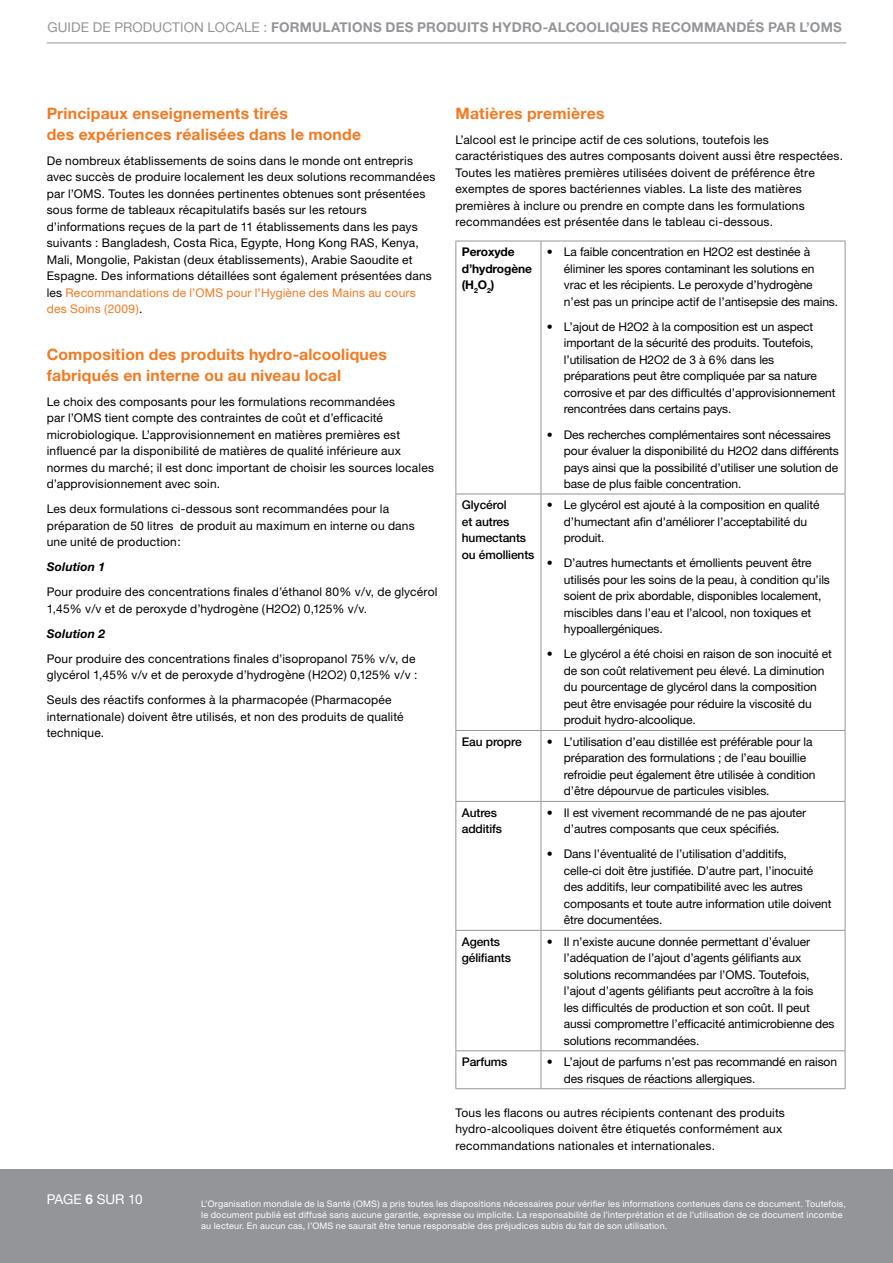
<style>
.page{position:relative;width:893px;height:1263px;background:#fff}
.page>*{position:absolute;margin:0;border:0;box-sizing:border-box;transform-origin:0 0}
.t1{font:700 15.75px/21px "Helvetica Neue";letter-spacing:.015em;color:#f47920}
.t2{font:700 13.5px "Helvetica Neue";letter-spacing:.015em;color:#939598}
.t3{font:13.5px "Helvetica Neue";color:#fff}
.t4{font:12px/16.5px "Helvetica Neue";letter-spacing:-.01em;color:#000}
.t5{font:12px/16.5px "Helvetica Neue";letter-spacing:.015em;color:#000}
.t6{font:12px/16.5px "Helvetica Neue";letter-spacing:.01em;color:#000}
.t7{font:500 12px/16.5px "Helvetica Neue";letter-spacing:-.01em;color:#000}
.t8{font:700 12px/16.5px "Helvetica Neue";letter-spacing:-.01em;color:#000}
.t9{font:italic 700 12px "Helvetica Neue";letter-spacing:.015em;color:#000}
.t10{font:9px/11.2px "Helvetica Neue";letter-spacing:.02em;color:#fff}
.s1{font-weight:400}
.s2{color:#f47920}
.s3{font-weight:700}
</style>
<div class="page">
<hr style="left:47px;top:43px;width:799px;height:1px;background:#939598">
<div style="left:0;top:1169px;width:893px;height:94px;background:#939598"></div>
<hr style="left:455px;top:241px;width:86px;height:1px;background:#939598">
<hr style="left:455px;top:241px;width:1px;height:253px;background:#939598">
<hr style="left:541px;top:241px;width:304px;height:1px;background:#939598">
<hr style="left:541px;top:241px;width:1px;height:253px;background:#939598">
<hr style="left:845px;top:241px;width:1px;height:253px;background:#939598">
<hr style="left:455px;top:494px;width:86px;height:1px;background:#939598">
<hr style="left:455px;top:494px;width:1px;height:236px;background:#939598">
<hr style="left:541px;top:494px;width:304px;height:1px;background:#939598">
<hr style="left:541px;top:494px;width:1px;height:236px;background:#939598">
<hr style="left:845px;top:494px;width:1px;height:236px;background:#939598">
<hr style="left:455px;top:730px;width:86px;height:1px;background:#939598">
<hr style="left:455px;top:731px;width:1px;height:70px;background:#939598">
<hr style="left:541px;top:730px;width:304px;height:1px;background:#939598">
<hr style="left:541px;top:731px;width:1px;height:70px;background:#939598">
<hr style="left:845px;top:731px;width:1px;height:70px;background:#939598">
<hr style="left:455px;top:801px;width:86px;height:1px;background:#939598">
<hr style="left:455px;top:802px;width:1px;height:128px;background:#939598">
<hr style="left:541px;top:801px;width:304px;height:1px;background:#939598">
<hr style="left:541px;top:802px;width:1px;height:128px;background:#939598">
<hr style="left:845px;top:802px;width:1px;height:128px;background:#939598">
<hr style="left:455px;top:930px;width:86px;height:1px;background:#939598">
<hr style="left:455px;top:931px;width:1px;height:119px;background:#939598">
<hr style="left:541px;top:930px;width:304px;height:1px;background:#939598">
<hr style="left:541px;top:931px;width:1px;height:119px;background:#939598">
<hr style="left:845px;top:931px;width:1px;height:119px;background:#939598">
<hr style="left:455px;top:1050px;width:86px;height:1px;background:#939598">
<hr style="left:455px;top:1051px;width:1px;height:37px;background:#939598">
<hr style="left:541px;top:1050px;width:304px;height:1px;background:#939598">
<hr style="left:541px;top:1051px;width:1px;height:37px;background:#939598">
<hr style="left:845px;top:1051px;width:1px;height:37px;background:#939598">
<hr style="left:455px;top:1088px;width:86px;height:1px;background:#939598">
<hr style="left:541px;top:1088px;width:304px;height:1px;background:#939598">
<p class="t2" style="left:47px;top:19px;width:796px"><span class="s1">GUIDE DE PRODUCTION LOCALE :</span> FORMULATIONS DES PRODUITS HYDRO-ALCOOLIQUES RECOMMANDÉS PAR L’OMS</p>
<h1 class="t1" style="left:47px;top:102px;width:316px">Principaux enseignements tirés<br>des expériences réalisées dans le monde</h1>
<p class="t5" style="left:47px;top:152px;width:390px">De nombreux établissements de soins dans le monde ont entrepris avec succès de produire localement les deux solutions recommandées par l’OMS. Toutes les données pertinentes obtenues sont présentées sous forme de tableaux récapitulatifs basés sur les retours d’informations reçues de la part de 11 établissements dans les pays suivants : Bangladesh, Costa Rica, Egypte, Hong Kong RAS, Kenya, Mali, Mongolie, Pakistan (deux établissements), Arabie Saoudite et Espagne. Des informations détaillées sont également présentées dans les <span class="s2">Recommandations de l’OMS pour l’Hygiène des Mains au cours des Soins (2009)</span>.</p>
<h1 class="t1" style="left:47px;top:343px;width:342px">Composition des produits hydro-alcooliques fabriqués en interne ou au niveau local</h1>
<p class="t5" style="left:47px;top:393px;width:389px">Le choix des composants pour les formulations recommandées<br>par l’OMS tient compte des contraintes de coût et d’efficacité microbiologique. L’approvisionnement en matières premières est influencé par la disponibilité de matières de qualité inférieure aux normes du marché; il est donc important de choisir les sources locales d’approvisionnement avec soin.</p>
<p class="t5" style="left:47px;top:500px;width:369px">Les deux formulations ci-dessous sont recommandées pour la préparation de 50 litres de produit au maximum en interne ou dans une unité de production:</p>
<p class="t9" style="left:47px;top:559px;width:60px">Solution 1</p>
<p class="t6" style="left:47px;top:583px;width:392px">Pour produire des concentrations finales d’éthanol 80% v/v, de glycérol<br>1,45% v/v et de peroxyde d’hydrogène (H2O2) 0,125% v/v.</p>
<p class="t9" style="left:47px;top:626px;width:60px">Solution 2</p>
<p class="t6" style="left:47px;top:650px;width:372px">Pour produire des concentrations finales d’isopropanol 75% v/v, de glycérol 1,45% v/v et de peroxyde d’hydrogène (H2O2) 0,125% v/v :</p>
<p class="t5" style="left:47px;top:692px;width:358px">Seuls des réactifs conformes à la pharmacopée (Pharmacopée internationale) doivent être utilisés, et non des produits de qualité technique.</p>
<h1 class="t1" style="left:455px;top:102px;width:151px">Matières premières</h1>
<p class="t5" style="left:455px;top:131px;width:389px">L’alcool est le principe actif de ces solutions, toutefois les caractéristiques des autres composants doivent aussi être respectées.<br>Toutes les matières premières utilisées doivent de préférence être exemptes de spores bactériennes viables. La liste des matières premières à inclure ou prendre en compte dans les formulations recommandées est présentée dans le tableau ci-dessous.</p>
<p class="t8" style="left:462px;top:244px;width:72px">Peroxyde d’hydrogène (H<sub>2</sub>O<sub>2</sub>)</p>
<p class="t4" style="left:564px;top:244px;width:276px;text-indent:-17px">• La faible concentration en H2O2 est destinée à éliminer les spores contaminant les solutions en vrac et les récipients. Le peroxyde d’hydrogène n’est pas un principe actif de l’antisepsie des mains.</p>
<p class="t4" style="left:564px;top:318px;width:273px;text-indent:-17px">• L’ajout de H2O2 à la composition est un aspect important de la sécurité des produits. Toutefois, l’utilisation de H2O2 de 3 à 6% dans les préparations peut être compliquée par sa nature corrosive et par des difficultés d’approvisionnement rencontrées dans certains pays.</p>
<p class="t4" style="left:564px;top:426px;width:276px;text-indent:-17px">• Des recherches complémentaires sont nécessaires pour évaluer la disponibilité du H2O2 dans différents pays ainsi que la possibilité d’utiliser une solution de base de plus faible concentration.</p>
<p class="t7" style="left:462px;top:497px;width:74px">Glycérol<br>et autres humectants ou émollients</p>
<p class="t4" style="left:564px;top:497px;width:257px;text-indent:-17px">• Le glycérol est ajouté à la composition en qualité d’humectant afin d’améliorer l’acceptabilité du produit.</p>
<p class="t4" style="left:564px;top:555px;width:267px;text-indent:-17px">• D’autres humectants et émollients peuvent être utilisés pour les soins de la peau, à condition qu’ils soient de prix abordable, disponibles localement, miscibles dans l’eau et l’alcool, non toxiques et hypoallergéniques.</p>
<p class="t4" style="left:564px;top:646px;width:269px;text-indent:-17px">• Le glycérol a été choisi en raison de son inocuité et de son coût relativement peu élevé. La diminution du pourcentage de glycérol dans la composition peut être envisagée pour réduire la viscosité du produit hydro-alcoolique.</p>
<p class="t7" style="left:462px;top:733px;width:61px">Eau propre</p>
<p class="t4" style="left:564px;top:733px;width:253px;text-indent:-17px">• L’utilisation d’eau distillée est préférable pour la préparation des formulations ; de l’eau bouillie refroidie peut également être utilisée à condition d’être dépourvue de particules visibles.</p>
<p class="t7" style="left:462px;top:804px;width:42px">Autres additifs</p>
<p class="t4" style="left:564px;top:804px;width:244px;text-indent:-17px">• Il est vivement recommandé de ne pas ajouter d’autres composants que ceux spécifiés.</p>
<p class="t4" style="left:564px;top:846px;width:269px;text-indent:-17px">• Dans l’éventualité de l’utilisation d’additifs,<br>celle-ci doit être justifiée. D’autre part, l’inocuité des additifs, leur compatibilité avec les autres composants et toute autre information utile doivent être documentées.</p>
<p class="t7" style="left:462px;top:933px;width:51px">Agents gélifiants</p>
<p class="t4" style="left:564px;top:933px;width:272px;text-indent:-17px">• Il n’existe aucune donnée permettant d’évaluer l’adéquation de l’ajout d’agents gélifiants aux solutions recommandées par l’OMS. Toutefois, l’ajout d’agents gélifiants peut accroître à la fois<br>les difficultés de production et son coût. Il peut aussi compromettre l’efficacité antimicrobienne des solutions recommandées.</p>
<p class="t7" style="left:462px;top:1053px;width:47px">Parfums</p>
<p class="t4" style="left:564px;top:1053px;width:275px;text-indent:-17px">• L’ajout de parfums n’est pas recommandé en raison des risques de réactions allergiques.</p>
<p class="t5" style="left:455px;top:1104px;width:331px">Tous les flacons ou autres récipients contenant des produits hydro-alcooliques doivent être étiquetés conformément aux recommandations nationales et internationales.</p>
<p class="t3" style="left:47px;top:1191px;width:97px">PAGE <span class="s3">6</span> SUR 10</p>
<p class="t10" style="left:201px;top:1197px;width:646px">L’Organisation mondiale de la Santé (OMS) a pris toutes les dispositions nécessaires pour vérifier les informations contenues dans ce document. Toutefois, le document publié est diffusé sans aucune garantie, expresse ou implicite. La responsabilité de l’interprétation et de l’utilisation de ce document incombe au lecteur. En aucun cas, l’OMS ne saurait être tenue responsable des préjudices subis du fait de son utilisation.</p>
</div>
